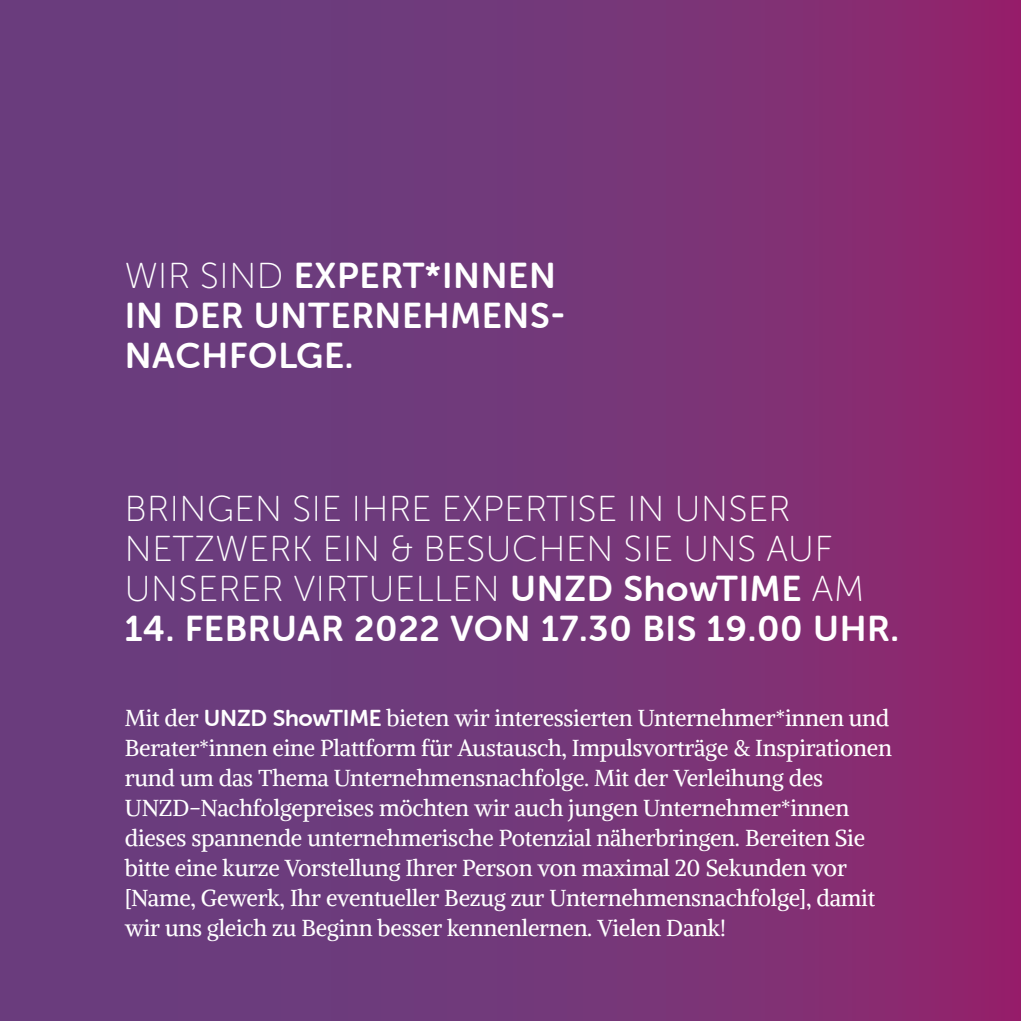
<style>
.page{position:relative;width:1021px;height:1021px;background:#fff}
.page>*{position:absolute;margin:0;border:0;box-sizing:border-box;transform-origin:0 0}
.t1{font:36px/40px "Museo Sans Rounded 100";letter-spacing:.02em;color:#fff}
.t2{font:36px/40px "Museo Sans Rounded 700";letter-spacing:.02em;color:#fff}
.t3{font:23px/30px "Alike";letter-spacing:-.01em;color:#fff}
.s1{font-family:"Museo Sans Rounded 100"}
.s2{font-family:"Museo Sans Rounded 700"}
</style>
<div class="page">
<div style="left:0;top:0;width:1020px;height:1020px;background:linear-gradient(to right,#614281,#8c296f)"></div>
<h1 class="t2" style="left:125px;top:255px;width:442px"><span class="s1">WIR SIND</span> EXPERT*INNEN<br>IN DER UNTERNEHMENS-<br>NACHFOLGE.</h1>
<h1 class="t1" style="left:125px;top:488px;width:740px">BRINGEN SIE IHRE EXPERTISE IN UNSER<br>NETZWERK EIN &amp; BESUCHEN SIE UNS AUF<br>UNSERER VIRTUELLEN <span class="s2">UNZD ShowTIME</span> AM</h1>
<h1 class="t2" style="left:125px;top:608px;width:775px">14. FEBRUAR 2022 VON 17.30 BIS 19.00 UHR.</h1>
<p class="t3" style="left:125px;top:702px;width:768px">Mit der <span class="s2">UNZD ShowTIME</span> bieten wir interessierten Unternehmer*innen und Berater*innen eine Plattform für Austausch, Impulsvorträge &amp; Inspirationen rund um das Thema Unternehmensnachfolge. Mit der Verleihung des UNZD-Nachfolgepreises möchten wir auch jungen Unternehmer*innen dieses spannende unternehmerische Potenzial näherbringen. Bereiten Sie bitte eine kurze Vorstellung Ihrer Person von maximal 20 Sekunden vor [Name, Gewerk, Ihr eventueller Bezug zur Unternehmensnachfolge], damit wir uns gleich zu Beginn besser kennenlernen. Vielen Dank!</p>
</div>
